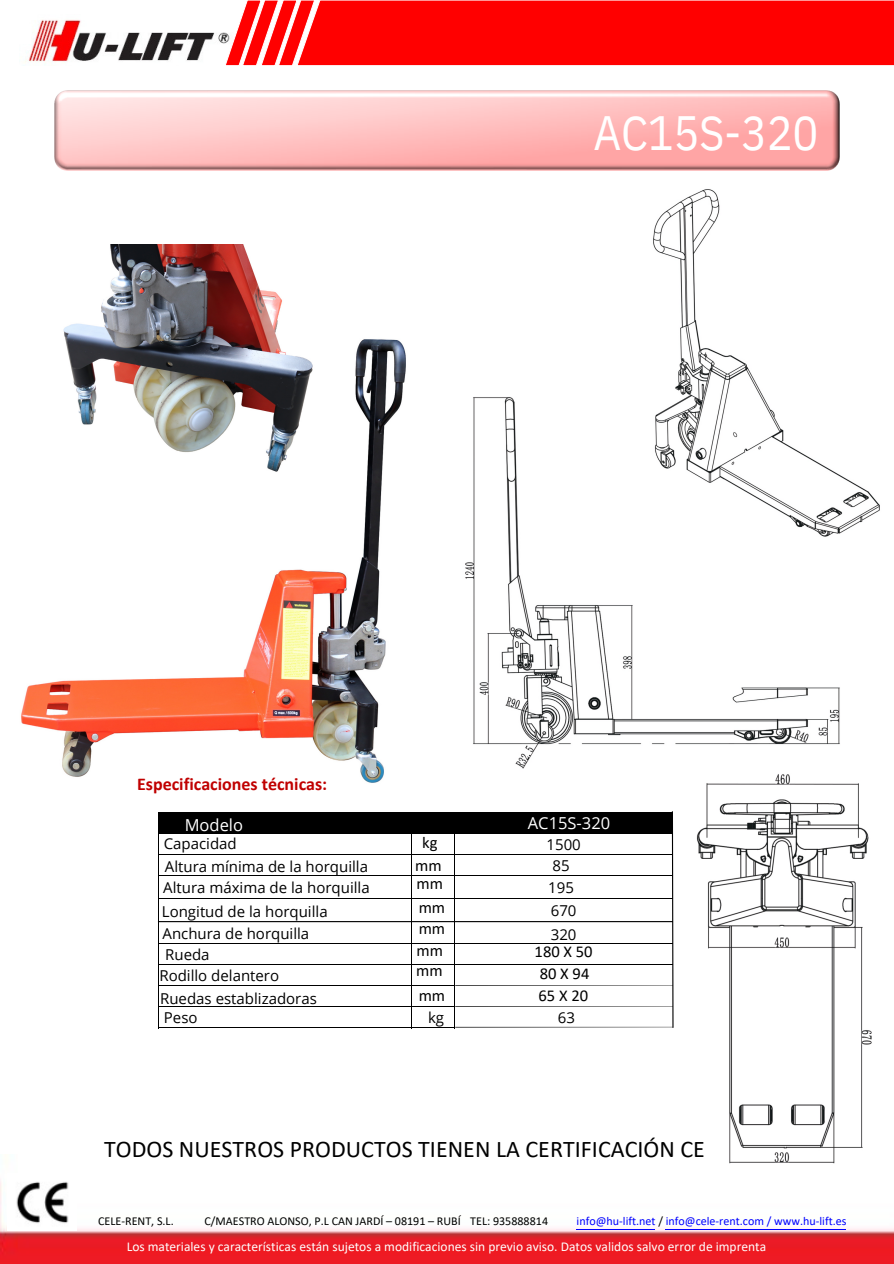
<style>
.page{position:relative;width:894px;height:1264px;background:#fff}
.page>*{position:absolute;margin:0;border:0;box-sizing:border-box;transform-origin:0 0}
.t1{font:48px "IBM Plex Sans Cond";letter-spacing:-.005em;color:#fff}
.t2{font:24px "Calibri";color:#000}
.t3{font:700 18px "Calibri";color:#c00000}
.t4{font:16.5px "Calibri";color:#000}
.t5{font:16.5px "Open Sans";color:#fff}
.t6{font:15px "Open Sans";color:#000}
.t7{font:13.5px "Calibri";color:#fff}
.t8{font:12px "Calibri";color:#000}
.t9{font:12px "Calibri";color:#00f}
.s1{color:#000}
</style>
<div class="page">
<img style="left:0;top:1181px;width:893px;height:82px">
<img style="left:25px;top:20px;width:199px;height:42px">
<img style="left:8px;top:1181px;width:68px;height:49px">
<svg style="left:224px;top:0;width:669px;height:66px;background:#fe1212"></svg>
<hr style="left:576px;top:1228px;width:79px;height:1px;background:#00f">
<hr style="left:665px;top:1228px;width:180px;height:1px;background:#00f">
<img style="left:465px;top:397px;width:375px;height:372px">
<img style="left:650px;top:189px;width:230px;height:353px">
<img style="left:21px;top:339px;width:385px;height:444px">
<div style="left:159px;top:813px;width:251px;height:20px;background:#000"></div>
<div style="left:411px;top:813px;width:43px;height:20px;background:#000"></div>
<hr style="left:159px;top:812px;width:252px;height:1px;background:#000">
<hr style="left:411px;top:812px;width:43px;height:1px;background:#000">
<hr style="left:159px;top:833px;width:252px;height:1px;background:#000">
<hr style="left:411px;top:833px;width:43px;height:1px;background:#000">
<hr style="left:159px;top:854px;width:252px;height:1px;background:#000">
<hr style="left:411px;top:854px;width:43px;height:1px;background:#000">
<hr style="left:159px;top:875px;width:252px;height:1px;background:#000">
<hr style="left:411px;top:875px;width:43px;height:1px;background:#000">
<svg style="left:158px;top:812px;width:1px;height:86px"></svg>
<hr style="left:159px;top:898px;width:252px;height:1px;background:#000">
<svg style="left:411px;top:834px;width:1px;height:64px"></svg>
<hr style="left:411px;top:898px;width:43px;height:1px;background:#000">
<hr style="left:158px;top:898px;width:1px;height:45px;background:#000">
<hr style="left:411px;top:898px;width:1px;height:45px;background:#000">
<hr style="left:159px;top:943px;width:252px;height:1px;background:#000">
<hr style="left:411px;top:943px;width:43px;height:1px;background:#000">
<hr style="left:159px;top:964px;width:252px;height:1px;background:#000">
<hr style="left:411px;top:964px;width:43px;height:1px;background:#000">
<hr style="left:159px;top:985px;width:252px;height:1px;background:#000">
<hr style="left:411px;top:985px;width:43px;height:1px;background:#000">
<hr style="left:159px;top:1006px;width:252px;height:1px;background:#000">
<hr style="left:411px;top:1006px;width:43px;height:1px;background:#000">
<hr style="left:159px;top:1026px;width:252px;height:1px;background:#000">
<hr style="left:411px;top:1026px;width:43px;height:1px;background:#000">
<svg style="left:158px;top:943px;width:1px;height:85px"></svg>
<svg style="left:411px;top:944px;width:1px;height:84px"></svg>
<img style="left:54px;top:90px;width:785px;height:80px">
<hr style="left:158px;top:921px;width:735px;height:1px;background:#000">
<svg style="left:454px;top:811px;width:439px;height:218px"></svg>
<img style="left:36px;top:244px;width:303px;height:232px">
<img style="left:696px;top:755px;width:183px;height:409px">
<p class="t1" style="left:593px;top:101px;width:226px">AC15S-320</p>
<p class="t3" style="left:137px;top:776px;width:191px">Especificaciones técnicas:</p>
<p class="t5" style="left:185px;top:812px;width:60px">Modelo</p>
<p class="t6" style="left:164px;top:832px;width:74px">Capacidad</p>
<p class="t6" style="left:165px;top:855px;width:205px">Altura mínima de la horquilla</p>
<p class="t6" style="left:163px;top:876px;width:208px">Altura máxima de la horquilla</p>
<p class="t6" style="left:162px;top:900px;width:167px">Longitud de la horquilla</p>
<p class="t6" style="left:162px;top:923px;width:148px">Anchura de horquilla</p>
<p class="t6" style="left:165px;top:943px;width:46px">Rueda</p>
<p class="t6" style="left:159px;top:964px;width:121px">Rodillo delantero</p>
<p class="t6" style="left:164px;top:1006px;width:35px">Peso</p>
<p class="t6" style="left:160px;top:987px;width:158px">Ruedas establizadoras</p>
<p class="t4" style="left:422px;top:836px;width:17px">kg</p>
<p class="t4" style="left:416px;top:877px;width:28px">mm</p>
<p class="t4" style="left:418px;top:901px;width:28px">mm</p>
<p class="t4" style="left:416px;top:943px;width:28px">mm</p>
<p class="t4" style="left:415px;top:858px;width:28px">mm</p>
<p class="t4" style="left:418px;top:921px;width:28px">mm</p>
<p class="t4" style="left:416px;top:963px;width:28px">mm</p>
<p class="t4" style="left:418px;top:988px;width:28px">mm</p>
<p class="t6" style="left:428px;top:1006px;width:18px">kg</p>
<p class="t5" style="left:527px;top:811px;width:84px">AC15S-320</p>
<p class="t6" style="left:546px;top:833px;width:36px">1500</p>
<p class="t6" style="left:552px;top:855px;width:19px">85</p>
<p class="t6" style="left:548px;top:876px;width:27px">195</p>
<p class="t6" style="left:550px;top:899px;width:27px">670</p>
<p class="t6" style="left:550px;top:923px;width:27px">320</p>
<p class="t4" style="left:534px;top:944px;width:60px">180 X 50</p>
<p class="t4" style="left:539px;top:966px;width:51px">80 X 94</p>
<p class="t4" style="left:538px;top:988px;width:51px">65 X 20</p>
<p class="t6" style="left:557px;top:1006px;width:19px">63</p>
<p class="t2" style="left:104px;top:1138px;width:602px">TODOS NUESTROS PRODUCTOS TIENEN LA CERTIFICACIÓN CE</p>
<p class="t8" style="left:98px;top:1216px;width:77px">CELE-RENT, S.L.</p>
<p class="t8" style="left:204px;top:1216px;width:258px">C/MAESTRO ALONSO, P.L CAN JARDÍ – 08191 – RUBÍ</p>
<p class="t8" style="left:470px;top:1216px;width:79px">TEL: 935888814</p>
<p class="t9" style="left:576px;top:1216px;width:271px">info@hu-lift.net <span class="s1">/</span> info@cele-rent.com / www.hu-lift.es</p>
<p class="t7" style="left:127px;top:1241px;width:641px">Los materiales y características están sujetos a modificaciones sin previo aviso. Datos validos salvo error de imprenta</p>
</div>
